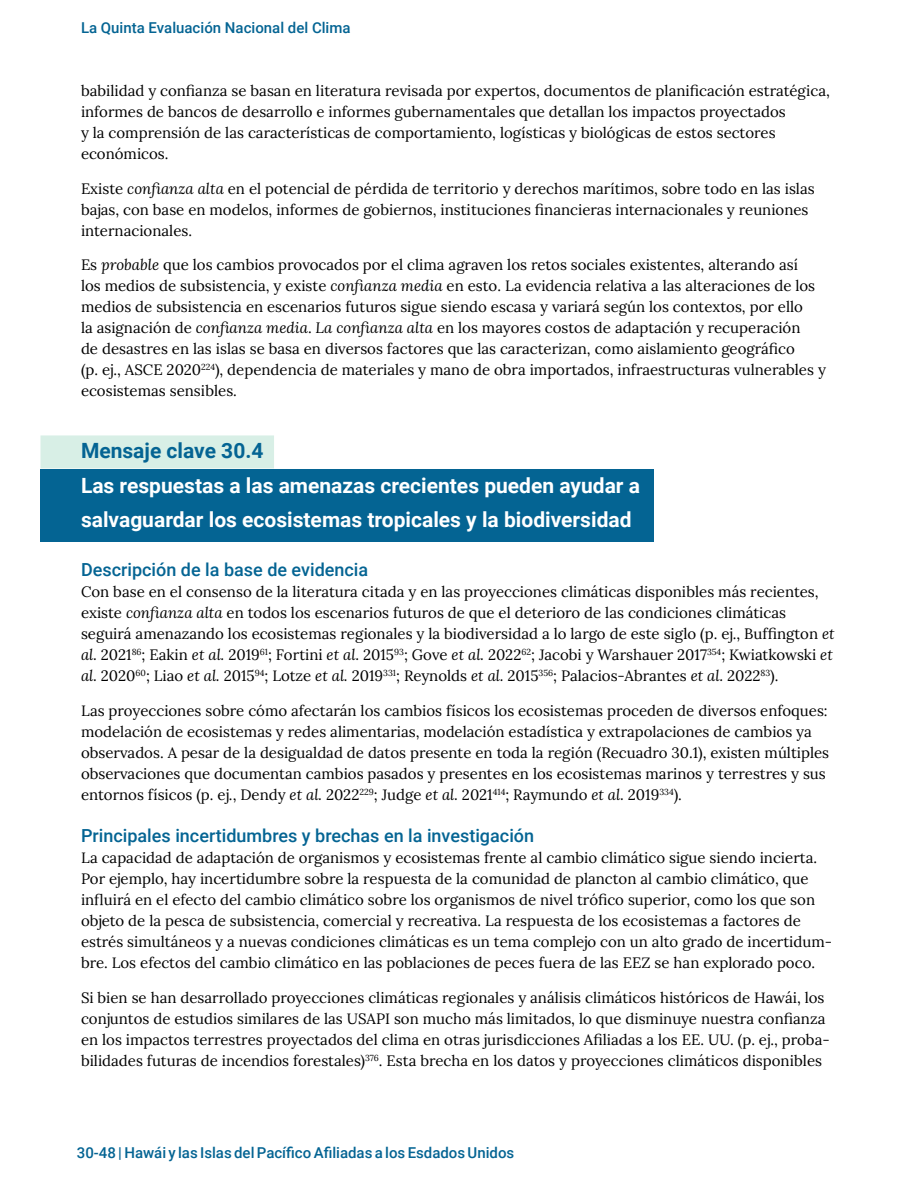
<style>
.page{position:relative;width:918px;height:1188px;background:#fff}
.page>*{position:absolute;margin:0;border:0;box-sizing:border-box;transform-origin:0 0}
.t1{font:700 21px/34.5px "Roboto";color:#fff}
.t2{font:700 21px "Roboto";color:#046493}
.t3{font:500 18px "Roboto";color:#046493}
.t4{font:15px/21px "Lora";color:#000}
.t5{font:500 15px "Roboto";color:#046493}
.s1{font-style:italic}
</style>
<div class="page">
<div style="left:40px;top:469px;width:614px;height:73px;background:#046493"></div>
<div style="left:40px;top:435px;width:234px;height:33px;background:#d8efe6"></div>
<p class="t5" style="left:81px;top:17px;width:271px">La Quinta Evaluación Nacional del Clima</p>
<p class="t4" style="left:81px;top:79px;width:750px">babilidad y confianza se basan en literatura revisada por expertos, documentos de planificación estratégica, informes de bancos de desarrollo e informes gubernamentales que detallan los impactos proyectados<br>y la comprensión de las características de comportamiento, logísticas y biológicas de estos sectores económicos.</p>
<p class="t4" style="left:81px;top:177px;width:735px">Existe <span class="s1">confianza alta</span> en el potencial de pérdida de territorio y derechos marítimos, sobre todo en las islas bajas, con base en modelos, informes de gobiernos, instituciones financieras internacionales y reuniones internacionales.</p>
<p class="t4" style="left:81px;top:253px;width:746px">Es <span class="s1">probable</span> que los cambios provocados por el clima agraven los retos sociales existentes, alterando así<br>los medios de subsistencia, y existe <span class="s1">confianza media</span> en esto. La evidencia relativa a las alteraciones de los medios de subsistencia en escenarios futuros sigue siendo escasa y variará según los contextos, por ello<br>la asignación de <span class="s1">confianza media</span>. <span class="s1">La confianza alta</span> en los mayores costos de adaptación y recuperación<br>de desastres en las islas se basa en diversos factores que las caracterizan, como aislamiento geográfico<br>(p. ej., ASCE 2020<sup>224</sup>), dependencia de materiales y mano de obra importados, infraestructuras vulnerables y ecosistemas sensibles.</p>
<h1 class="t2" style="left:81px;top:436px;width:184px">Mensaje clave 30.4</h1>
<h1 class="t1" style="left:81px;top:467px;width:561px">Las respuestas a las amenazas crecientes pueden ayudar a salvaguardar los ecosistemas tropicales y la biodiversidad</h1>
<p class="t3" style="left:81px;top:557px;width:289px">Descripción de la base de evidencia</p>
<p class="t4" style="left:81px;top:580px;width:755px">Con base en el consenso de la literatura citada y en las proyecciones climáticas disponibles más recientes, existe <span class="s1">confianza alta</span> en todos los escenarios futuros de que el deterioro de las condiciones climáticas seguirá amenazando los ecosistemas regionales y la biodiversidad a lo largo de este siglo (p. ej., Buffington <span class="s1">et al.</span> 2021<sup>86</sup>; Eakin <span class="s1">et al.</span> 2019<sup>61</sup>; Fortini <span class="s1">et al.</span> 2015<sup>93</sup>; Gove <span class="s1">et al.</span> 2022<sup>62</sup>; Jacobi y Warshauer 2017<sup>354</sup>; Kwiatkowski <span class="s1">et al.</span> 2020<sup>60</sup>; Liao <span class="s1">et al.</span> 2015<sup>94</sup>; Lotze <span class="s1">et al.</span> 2019<sup>331</sup>; Reynolds <span class="s1">et al.</span> 2015<sup>356</sup>; Palacios-Abrantes <span class="s1">et al.</span> 2022<sup>83</sup>).</p>
<p class="t4" style="left:81px;top:699px;width:750px">Las proyecciones sobre cómo afectarán los cambios físicos los ecosistemas proceden de diversos enfoques: modelación de ecosistemas y redes alimentarias, modelación estadística y extrapolaciones de cambios ya observados. A pesar de la desigualdad de datos presente en toda la región (Recuadro 30.1), existen múltiples observaciones que documentan cambios pasados y presentes en los ecosistemas marinos y terrestres y sus entornos físicos (p. ej., Dendy <span class="s1">et al.</span> 2022<sup>229</sup>; Judge <span class="s1">et al.</span> 2021<sup>414</sup>; Raymundo <span class="s1">et al.</span> 2019<sup>334</sup>).</p>
<p class="t3" style="left:81px;top:823px;width:455px">Principales incertidumbres y brechas en la investigación</p>
<p class="t4" style="left:81px;top:847px;width:753px">La capacidad de adaptación de organismos y ecosistemas frente al cambio climático sigue siendo incierta.<br>Por ejemplo, hay incertidumbre sobre la respuesta de la comunidad de plancton al cambio climático, que influirá en el efecto del cambio climático sobre los organismos de nivel trófico superior, como los que son objeto de la pesca de subsistencia, comercial y recreativa. La respuesta de los ecosistemas a factores de estrés simultáneos y a nuevas condiciones climáticas es un tema complejo con un alto grado de incertidum&shy;bre. Los efectos del cambio climático en las poblaciones de peces fuera de las EEZ se han explorado poco.</p>
<p class="t4" style="left:81px;top:986px;width:750px">Si bien se han desarrollado proyecciones climáticas regionales y análisis climáticos históricos de Hawái, los conjuntos de estudios similares de las USAPI son mucho más limitados, lo que disminuye nuestra confianza en los impactos terrestres proyectados del clima en otras jurisdicciones Afiliadas a los EE. UU. (p. ej., proba&shy;bilidades futuras de incendios forestales)<sup>376</sup>. Esta brecha en los datos y proyecciones climáticos disponibles</p>
<p class="t5" style="left:77px;top:1143px;width:439px">30-48 | Hawái y las Islas del Pacífico Afiliadas a los Esdados Unidos</p>
</div>
